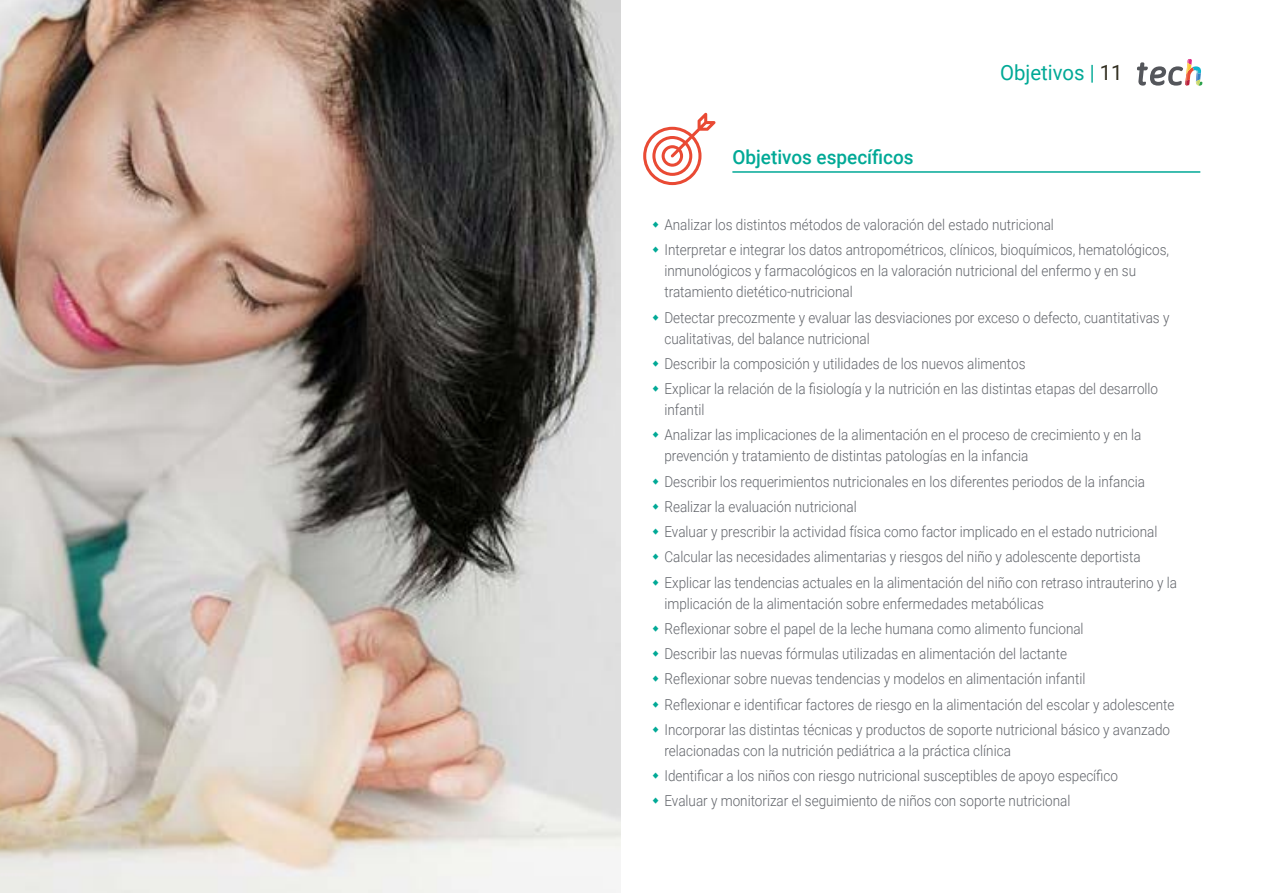
<style>
.page{position:relative;width:1263px;height:893px;background:#fff}
.page>*{position:absolute;margin:0;border:0;box-sizing:border-box;transform-origin:0 0}
.t1{font:21px "Roboto";color:#00a996}
.t2{font:500 19.5px "Roboto";color:#00a996}
.t3{font:300 15px/25.2px "Roboto";color:#61646a;scale:.9 1}
.s1{color:#312e20}
</style>
<div class="page">
<svg style="left:643px;top:113px;width:73px;height:72px"></svg>
<hr style="left:732px;top:172px;width:468px;height:1px;background:#00a996">
<img style="left:0;top:0;width:621px;height:893px">
<svg style="left:1137px;top:59px;width:65px;height:27px"></svg>
<h2 class="t2" style="left:732px;top:143px;width:183px">Objetivos específicos</h2>
<h1 class="t1" style="left:1000px;top:57px;width:124px">Objetivos | <span class="s1">11</span></h1>
<p class="t3" style="left:664px;top:212px;width:562px">Analizar los distintos métodos de valoración del estado nutricional<br>Interpretar e integrar los datos antropométricos, clínicos, bioquímicos, hematológicos,</p>
<p class="t3" style="left:664px;top:260px;width:526px;line-height:21px">inmunológicos y farmacológicos en la valoración nutricional del enfermo y en su tratamiento dietético-nutricional</p>
<p class="t3" style="left:664px;top:306px;width:563px;line-height:21px">Detectar precozmente y evaluar las desviaciones por exceso o defecto, cuantitativas y cualitativas, del balance nutricional</p>
<p class="t3" style="left:664px;top:350px;width:550px">Describir la composición y utilidades de los nuevos alimentos<br>Explicar la relación de la fisiología y la nutrición en las distintas etapas del desarrollo</p>
<p class="t3" style="left:664px;top:397px;width:531px">infantil<br>Analizar las implicaciones de la alimentación en el proceso de crecimiento y en la</p>
<p class="t3" style="left:664px;top:443px;width:571px">prevención y tratamiento de distintas patologías en la infancia<br>Describir los requerimientos nutricionales en los diferentes periodos de la infancia Realizar la evaluación nutricional<br>Evaluar y prescribir la actividad física como factor implicado en el estado nutricional Calcular las necesidades alimentarias y riesgos del niño y adolescente deportista Explicar las tendencias actuales en la alimentación del niño con retraso intrauterino y la</p>
<p class="t3" style="left:664px;top:590px;width:568px">implicación de la alimentación sobre enfermedades metabólicas<br>Reflexionar sobre el papel de la leche humana como alimento funcional<br>Describir las nuevas fórmulas utilizadas en alimentación del lactante<br>Reflexionar sobre nuevas tendencias y modelos en alimentación infantil<br>Reflexionar e identificar factores de riesgo en la alimentación del escolar y adolescente Incorporar las distintas técnicas y productos de soporte nutricional básico y avanzado</p>
<p class="t3" style="left:664px;top:737px;width:505px">relacionadas con la nutrición pediátrica a la práctica clínica<br>Identificar a los niños con riesgo nutricional susceptibles de apoyo específico<br>Evaluar y monitorizar el seguimiento de niños con soporte nutricional</p>
</div>
